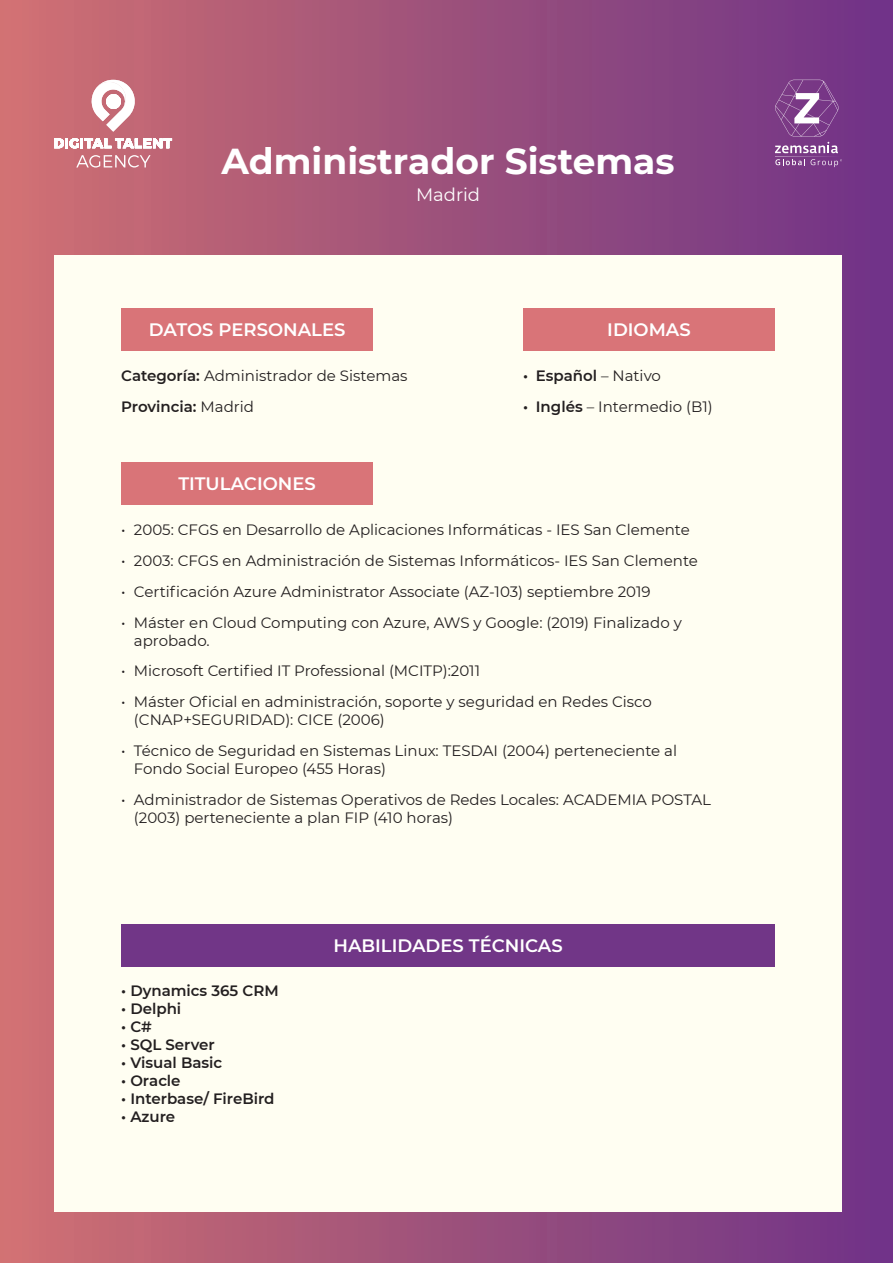
<style>
.page{position:relative;width:893px;height:1263px;background:#fff}
.page>*{position:absolute;margin:0;border:0;box-sizing:border-box;transform-origin:0 0}
.t1{font:700 36px "Montserrat";color:#fff}
.t2{font:600 18px "Montserrat";color:#fff}
.t3{font:18px "Montserrat";color:#fff}
.t4{font:15px/18px "Montserrat";color:#231f20}
.t5{font:600 15px "Montserrat";color:#231f20}
.s1{font-weight:600}
.s2{font-weight:400}
</style>
<div class="page">
<div style="left:0;top:0;width:893px;height:1263px;background:linear-gradient(to right,#cf7171,#6d3287)"></div>
<div style="left:54px;top:255px;width:788px;height:957px;background:#fffef2"></div>
<svg style="left:90px;top:80px;width:47px;height:52px"></svg>
<svg style="left:54px;top:138px;width:118px;height:11px"></svg>
<svg style="left:76px;top:155px;width:75px;height:13px"></svg>
<div style="left:121px;top:308px;width:252px;height:43px;background:#d97478"></div>
<div style="left:121px;top:924px;width:654px;height:43px;background:#713687"></div>
<div style="left:523px;top:308px;width:252px;height:43px;background:#d97478"></div>
<div style="left:121px;top:462px;width:252px;height:43px;background:#d97478"></div>
<svg style="left:775px;top:80px;width:64px;height:56px;background:#8e5899"></svg>
<svg style="left:775px;top:142px;width:67px;height:25px;background:#94619e"></svg>
<p class="t1" style="left:222px;top:135px;width:455px">Administrador Sistemas</p>
<p class="t3" style="left:416px;top:182px;width:66px">Madrid</p>
<p class="t2" style="left:149px;top:317px;width:198px">DATOS PERSONALES</p>
<p class="t4" style="left:121px;top:366px;width:288px"><span class="s1">Categoría:</span> Administrador de Sistemas</p>
<p class="t5" style="left:121px;top:396px;width:134px">Provincia: <span class="s2">Madrid</span></p>
<p class="t2" style="left:607px;top:317px;width:85px">IDIOMAS</p>
<p class="t5" style="left:523px;top:365px;width:139px">• Español <span class="s2">– Nativo</span></p>
<p class="t4" style="left:523px;top:397px;width:191px"><span class="s1">• Inglés</span> – Intermedio (B1)</p>
<p class="t2" style="left:178px;top:471px;width:139px">TITULACIONES</p>
<p class="t4" style="left:121px;top:521px;width:570px">• 2005: CFGS en Desarrollo de Aplicaciones Informáticas - IES San Clemente</p>
<p class="t4" style="left:121px;top:551px;width:578px">• 2003: CFGS en Administración de Sistemas Informáticos- IES San Clemente</p>
<p class="t4" style="left:121px;top:582px;width:531px">• Certificación Azure Administrator Associate (AZ-103) septiembre 2019</p>
<p class="t4" style="left:134px;top:613px;width:549px;text-indent:-13px">• Máster en Cloud Computing con Azure, AWS y Google: (2019) Finalizado y aprobado.</p>
<p class="t4" style="left:121px;top:662px;width:360px">• Microsoft Certified IT Professional (MCITP):2011</p>
<p class="t4" style="left:134px;top:692px;width:519px;text-indent:-13px">• Máster Oficial en administración, soporte y seguridad en Redes Cisco (CNAP+SEGURIDAD): CICE (2006)</p>
<p class="t4" style="left:134px;top:741px;width:545px;text-indent:-13px">• Técnico de Seguridad en Sistemas Linux: TESDAI (2004) perteneciente al<br>Fondo Social Europeo (455 Horas)</p>
<p class="t4" style="left:134px;top:790px;width:579px;text-indent:-13px">• Administrador de Sistemas Operativos de Redes Locales: ACADEMIA POSTAL (2003) perteneciente a plan FIP (410 horas)</p>
<p class="t5" style="left:121px;top:980px;width:159px">• Dynamics 365 CRM</p>
<p class="t5" style="left:121px;top:998px;width:62px">• Delphi</p>
<p class="t5" style="left:121px;top:1016px;width:32px">• C#</p>
<p class="t5" style="left:121px;top:1034px;width:95px">• SQL Server</p>
<p class="t5" style="left:121px;top:1052px;width:103px">• Visual Basic</p>
<p class="t5" style="left:121px;top:1070px;width:61px">• Oracle</p>
<p class="t5" style="left:121px;top:1088px;width:155px">• Interbase/ FireBird</p>
<p class="t5" style="left:121px;top:1106px;width:56px">• Azure</p>
<p class="t2" style="left:333px;top:933px;width:231px">HABILIDADES TÉCNICAS</p>
</div>
